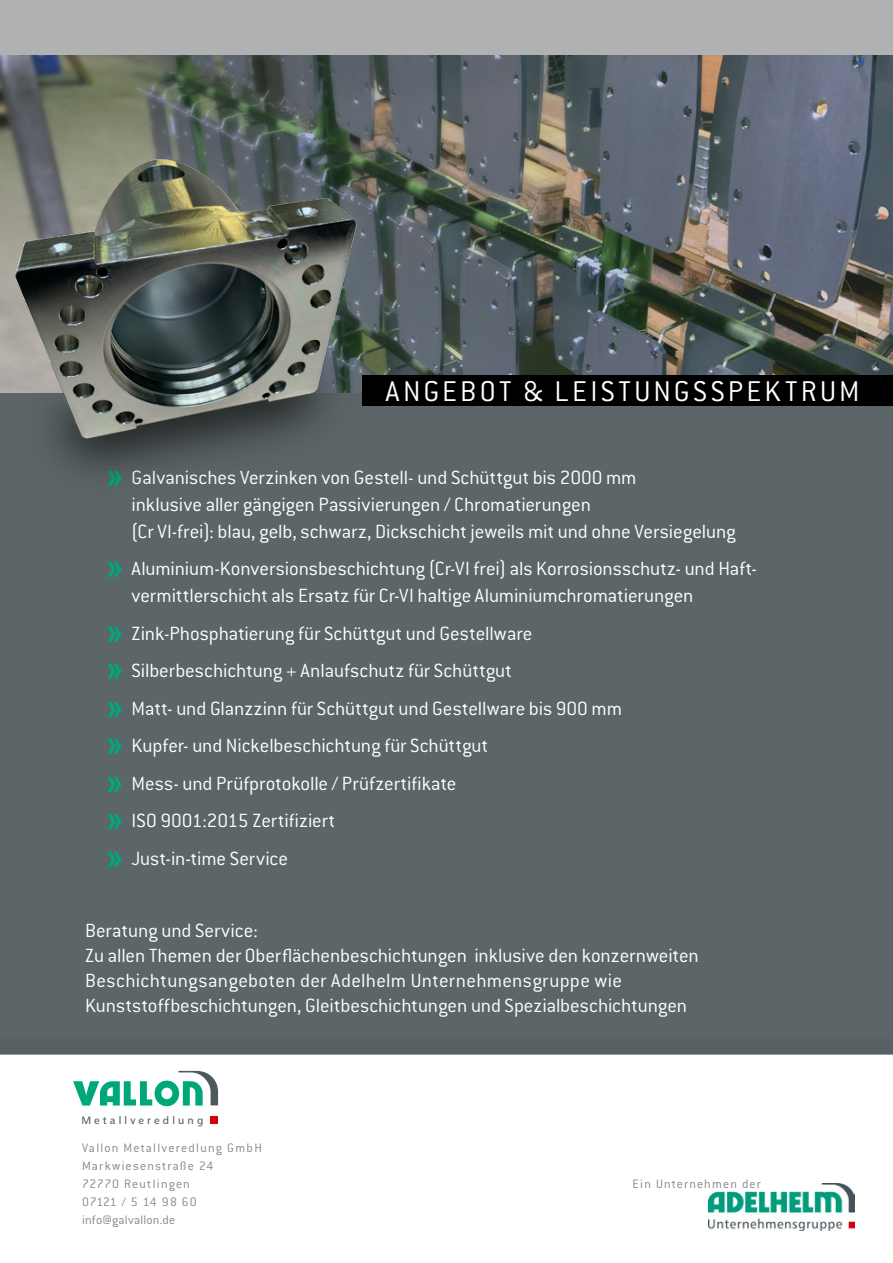
<style>
.page{position:relative;width:893px;height:1263px;background:#b0b1b2}
.page>*{position:absolute;margin:0;border:0;box-sizing:border-box;transform-origin:0 0}
.t1{font:300 31.35px "Conduit ITC";letter-spacing:.105em;color:#fff}
.t2{font:300 21px/37.5px "Conduit ITC";letter-spacing:-.005em;color:#fff}
.t3{font:300 13.5px/18px "Conduit ITC";letter-spacing:.085em;color:#868786}
.t4{font:10.65px "Humanist 777 BT Roman B";letter-spacing:.295em;color:#4d5a5d}
.s1{font-family:"Arial Narrow";font-weight:700;font-size:33.6px;color:#00a879}
</style>
<div class="page">
<div style="left:0;top:56px;width:893px;height:1207px;background:#5c6567"></div>
<img style="left:0;top:56px;width:893px;height:320px">
<div style="left:0;top:140px;width:376px;height:367px;background:#fff;opacity:.1"></div>
<img style="left:6px;top:77px;width:367px;height:430px">
<div style="left:0;top:1032px;width:893px;height:231px;background:#576064"></div>
<div style="left:0;top:1054px;width:893px;height:209px;background:#fff"></div>
<div style="left:211px;top:1116px;width:7px;height:8px;background:#d10007"></div>
<svg style="left:73px;top:1071px;width:145px;height:35px"></svg>
<img style="left:709px;top:1183px;width:146px;height:47px">
<div style="left:362px;top:376px;width:531px;height:30px;background:#000"></div>
<h1 class="t1" style="left:385px;top:374px;width:476px">ANGEBOT &amp; LEISTUNGSSPEKTRUM</h1>
<p class="t2" style="left:132px;top:464px;width:606px;line-height:27px;text-indent:-26px"><span class="s1">»</span> Galvanisches Verzinken von Gestell- und Schüttgut bis 2000 mm<br>inklusive aller gängigen Passivierungen / Chromatierungen<br>(Cr VI-frei): blau, gelb, schwarz, Dickschicht jeweils mit und ohne Versiegelung</p>
<p class="t2" style="left:132px;top:555px;width:627px;line-height:27px;text-indent:-26px"><span class="s1">»</span> Aluminium-Konversionsbeschichtung (Cr-VI frei) als Korrosionsschutz- und Haft&shy;vermittlerschicht als Ersatz für Cr-VI haltige Aluminiumchromatierungen</p>
<p class="t2" style="left:106px;top:614px;width:517px"><span class="s1">»</span> Zink-Phosphatierung für Schüttgut und Gestellware<br><span class="s1">»</span> Silberbeschichtung + Anlaufschutz für Schüttgut<br><span class="s1">»</span> Matt- und Glanzzinn für Schüttgut und Gestellware bis 900 mm <span class="s1">»</span> Kupfer- und Nickelbeschichtung für Schüttgut<br><span class="s1">»</span> Mess- und Prüfprotokolle / Prüfzertifikate<br><span class="s1">»</span> ISO 9001:2015 Zertifiziert<br><span class="s1">»</span> Just-in-time Service</p>
<p class="t2" style="left:85px;top:918px;width:615px;line-height:25.2px">Beratung und Service:<br>Zu allen Themen der Oberflächenbeschichtungen inklusive den konzernweiten Beschichtungsangeboten der Adelhelm Unternehmensgruppe wie Kunststoffbeschichtungen, Gleitbeschichtungen und Spezialbeschichtungen</p>
<p class="t4" style="left:81px;top:1114px;width:124px">Metallveredlung</p>
<p class="t3" style="left:82px;top:1139px;width:181px">Vallon Metallveredlung GmbH<br>Markwiesenstraße 24<br>72770 Reutlingen<br>07121 / 5 14 98 60 info@galvallon.de</p>
<p class="t3" style="left:632px;top:1175px;width:130px">Ein Unternehmen der</p>
</div>
